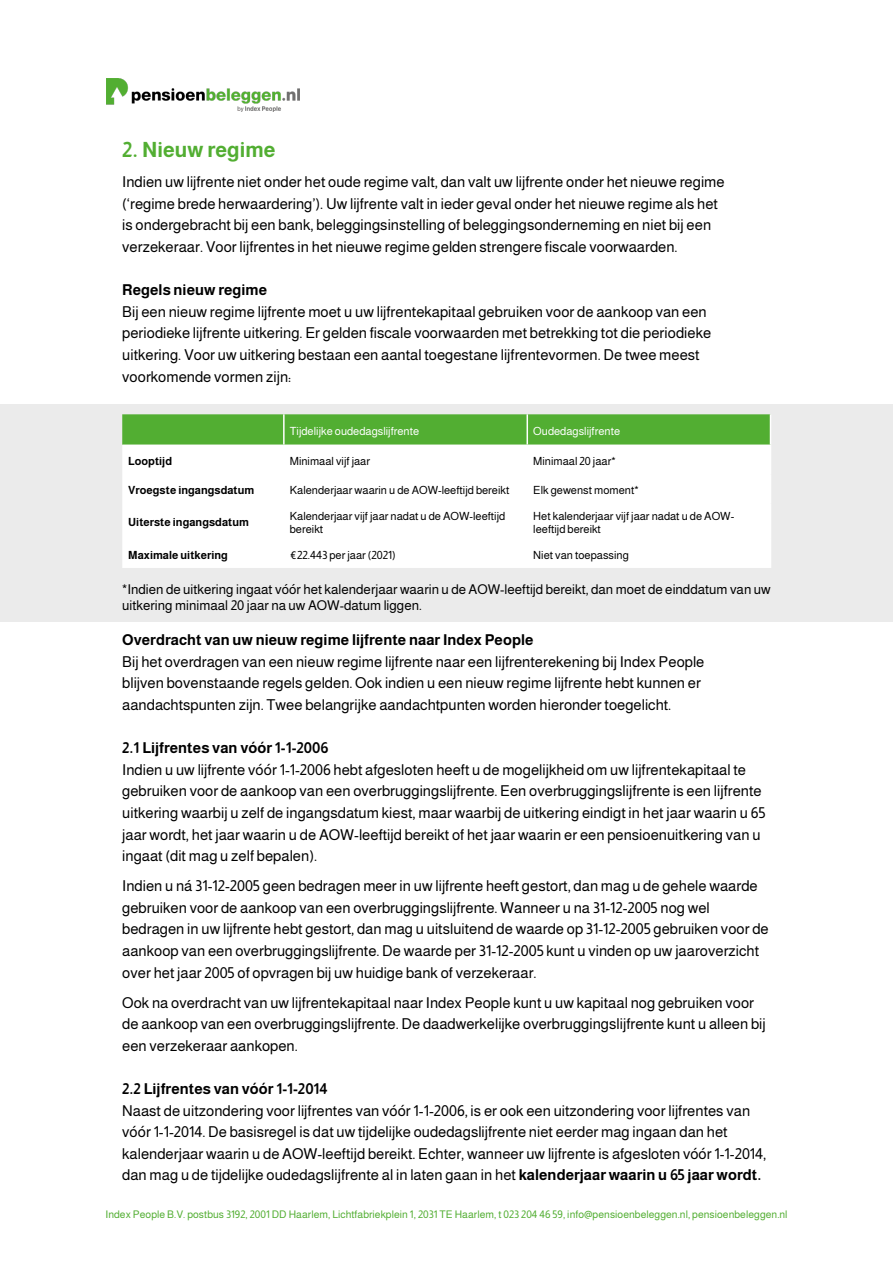
<style>
.page{position:relative;width:893px;height:1263px;background:#fff}
.page>*{position:absolute;margin:0;border:0;box-sizing:border-box;transform-origin:0 0}
.t1{font:700 21px "Almarai";color:#52ae32}
.t2{font:15px/21.6px "Almarai";color:#000}
.t3{font:700 15px "Almarai";color:#000}
.t4{font:13.5px/16.2px "Almarai";color:#000}
.t5{font:11.25px/13.5px "Almarai";color:#000}
.t6{font:700 11.25px "Almarai";color:#000}
.t7{font:11.25px "Almarai";color:#fff}
.t8{font:10.5px "Almarai";letter-spacing:.005em;color:#52ae32}
.s1{font-weight:700}
</style>
<div class="page">
<div style="left:0;top:404px;width:893px;height:218px;background:#ebebeb"></div>
<img style="left:106px;top:79px;width:193px;height:33px">
<div style="left:122px;top:503px;width:648px;height:65px;background:#fff"></div>
<svg style="left:122px;top:414px;width:649px;height:89px;background:#c4e3b9"></svg>
<hr style="left:283px;top:503px;width:2px;height:36px;background:#fff">
<hr style="left:526px;top:503px;width:2px;height:36px;background:#fff">
<hr style="left:770px;top:503px;width:1px;height:36px;background:#fff">
<hr style="left:283px;top:539px;width:2px;height:29px;background:#fff">
<hr style="left:526px;top:539px;width:2px;height:29px;background:#fff">
<svg style="left:770px;top:539px;width:1px;height:29px"></svg>
<h1 class="t1" style="left:122px;top:134px;width:155px">2. Nieuw regime</h1>
<p class="t2" style="left:122px;top:171px;width:604px">Indien uw lijfrente niet onder het oude regime valt, dan valt uw lijfrente onder het nieuwe regime (‘regime brede herwaardering’). Uw lijfrente valt in ieder geval onder het nieuwe regime als het is ondergebracht bij een bank, beleggingsinstelling of beleggingsonderneming en niet bij een verzekeraar. Voor lijfrentes in het nieuwe regime gelden strengere fiscale voorwaarden.</p>
<p class="t3" style="left:122px;top:279px;width:146px">Regels nieuw regime</p>
<p class="t2" style="left:122px;top:301px;width:590px">Bij een nieuw regime lijfrente moet u uw lijfrentekapitaal gebruiken voor de aankoop van een periodieke lijfrente uitkering. Er gelden fiscale voorwaarden met betrekking tot die periodieke uitkering. Voor uw uitkering bestaan een aantal toegestane lijfrentevormen. De twee meest voorkomende vormen zijn:</p>
<p class="t7" style="left:290px;top:423px;width:131px">Tijdelijke oudedagslijfrente</p>
<p class="t7" style="left:533px;top:423px;width:88px">Oudedagslijfrente</p>
<p class="t6" style="left:128px;top:452px;width:45px">Looptijd</p>
<p class="t5" style="left:290px;top:454px;width:82px">Minimaal vijf jaar</p>
<p class="t5" style="left:533px;top:454px;width:84px">Minimaal 20 jaar*</p>
<p class="t6" style="left:128px;top:481px;width:128px">Vroegste ingangsdatum</p>
<p class="t5" style="left:290px;top:483px;width:221px">Kalenderjaar waarin u de AOW-leeftijd bereikt</p>
<p class="t5" style="left:533px;top:483px;width:107px">Elk gewenst moment*</p>
<p class="t6" style="left:128px;top:514px;width:122px">Uiterste ingangsdatum</p>
<p class="t5" style="left:290px;top:509px;width:217px">Kalenderjaar vijf jaar nadat u de AOW-leeftijd bereikt</p>
<p class="t5" style="left:533px;top:509px;width:202px">Het kalenderjaar vijf jaar nadat u de AOW&shy;leeftijd bereikt</p>
<p class="t6" style="left:128px;top:546px;width:101px">Maximale uitkering</p>
<p class="t5" style="left:290px;top:548px;width:107px">€22.443 per jaar (2021)</p>
<p class="t5" style="left:533px;top:548px;width:97px">Niet van toepassing</p>
<p class="t4" style="left:122px;top:581px;width:650px">*Indien de uitkering ingaat vóór het kalenderjaar waarin u de AOW-leeftijd bereikt, dan moet de einddatum van uw uitkering minimaal 20 jaar na uw AOW-datum liggen.</p>
<p class="t3" style="left:122px;top:628px;width:413px">Overdracht van uw nieuw regime lijfrente naar Index People</p>
<p class="t2" style="left:122px;top:651px;width:584px">Bij het overdragen van een nieuw regime lijfrente naar een lijfrenterekening bij Index People blijven bovenstaande regels gelden. Ook indien u een nieuw regime lijfrente hebt kunnen er aandachtspunten zijn. Twee belangrijke aandachtpunten worden hieronder toegelicht.</p>
<p class="t3" style="left:122px;top:736px;width:208px">2.1 Lijfrentes van vóór 1-1-2006</p>
<p class="t2" style="left:122px;top:759px;width:645px">Indien u uw lijfrente vóór 1-1-2006 hebt afgesloten heeft u de mogelijkheid om uw lijfrentekapitaal te gebruiken voor de aankoop van een overbruggingslijfrente. Een overbruggingslijfrente is een lijfrente uitkering waarbij u zelf de ingangsdatum kiest, maar waarbij de uitkering eindigt in het jaar waarin u 65 jaar wordt, het jaar waarin u de AOW-leeftijd bereikt of het jaar waarin er een pensioenuitkering van u ingaat (dit mag u zelf bepalen).</p>
<p class="t2" style="left:122px;top:875px;width:648px">Indien u ná 31-12-2005 geen bedragen meer in uw lijfrente heeft gestort, dan mag u de gehele waarde gebruiken voor de aankoop van een overbruggingslijfrente. Wanneer u na 31-12-2005 nog wel bedragen in uw lijfrente hebt gestort, dan mag u uitsluitend de waarde op 31-12-2005 gebruiken voor de aankoop van een overbruggingslijfrente. De waarde per 31-12-2005 kunt u vinden op uw jaaroverzicht over het jaar 2005 of opvragen bij uw huidige bank of verzekeraar.</p>
<p class="t2" style="left:122px;top:991px;width:645px">Ook na overdracht van uw lijfrentekapitaal naar Index People kunt u uw kapitaal nog gebruiken voor de aankoop van een overbruggingslijfrente. De daadwerkelijke overbruggingslijfrente kunt u alleen bij een verzekeraar aankopen.</p>
<p class="t3" style="left:122px;top:1077px;width:207px">2.2 Lijfrentes van vóór 1-1-2014</p>
<p class="t2" style="left:122px;top:1099px;width:646px">Naast de uitzondering voor lijfrentes van vóór 1-1-2006, is er ook een uitzondering voor lijfrentes van vóór 1-1-2014. De basisregel is dat uw tijdelijke oudedagslijfrente niet eerder mag ingaan dan het kalenderjaar waarin u de AOW-leeftijd bereikt. Echter, wanneer uw lijfrente is afgesloten vóór 1-1-2014, dan mag u de tijdelijke oudedagslijfrente al in laten gaan in het <span class="s1">kalenderjaar waarin u 65 jaar wordt.</span></p>
<p class="t8" style="left:105px;top:1207px;width:684px">Index People B.V. postbus 3192, 2001 DD Haarlem, Lichtfabriekplein 1, 2031 TE Haarlem, t 023 204 46 59, info@pensioenbeleggen.nl, pensioenbeleggen.nl</p>
</div>
